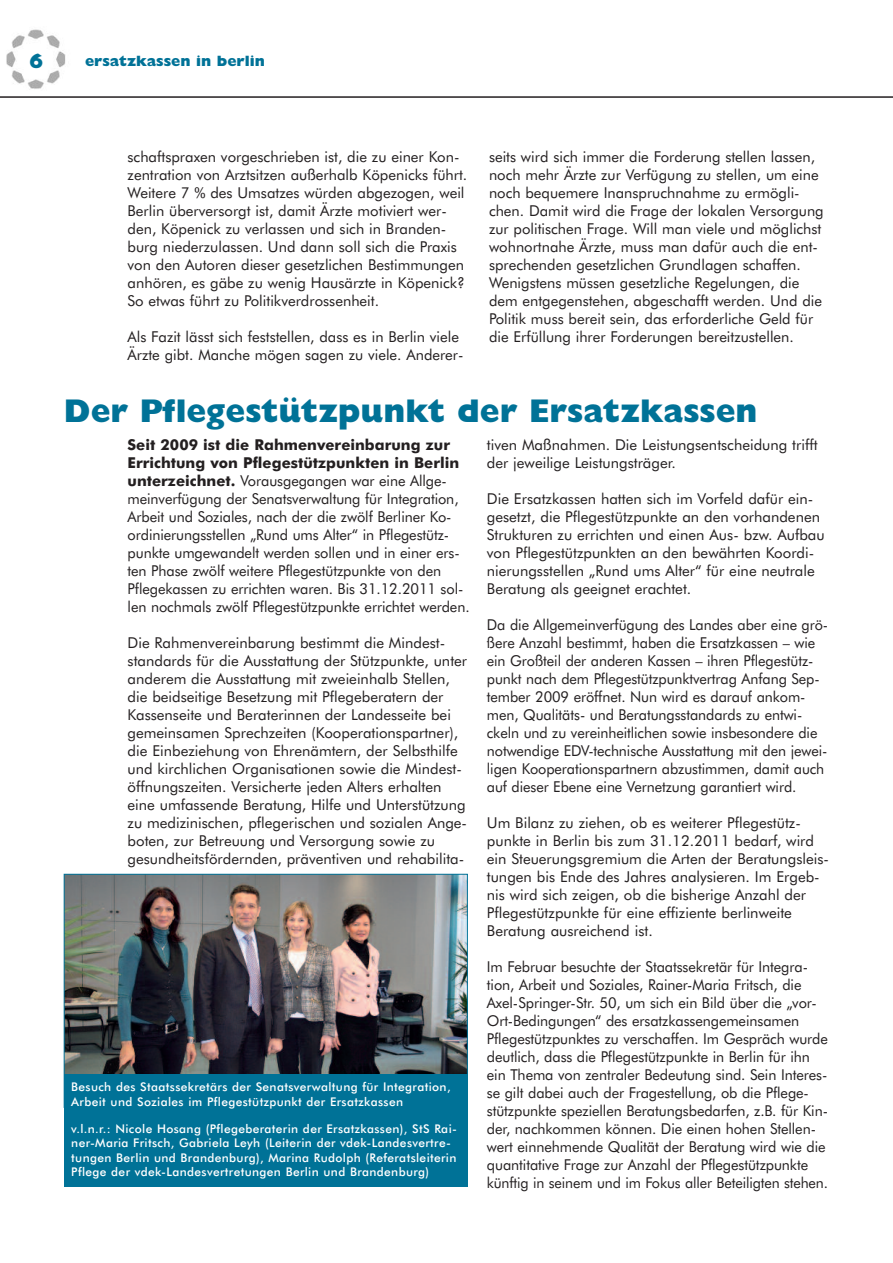
<style>
.page{position:relative;width:893px;height:1263px;background:#fff}
.page>*{position:absolute;margin:0;border:0;box-sizing:border-box;transform-origin:0 0}
.t1{font:800 33px "Gill Sans";color:#007297}
.t2{font:800 21px "Gill Sans";color:#007297}
.t3{font:15px/18px "Futura BT";color:#231f20}
.t4{font:15px/18px "Futura BT";color:#231f20;scale:.96 1}
.t5{font:800 15px "Gill Sans";color:#007297}
.t6{font:500 12px/14.4px "Futura BT";letter-spacing:.03em;color:#fff}
.s1{font-weight:700}
</style>
<div class="page">
<img style="left:6px;top:29px;width:60px;height:60px">
<hr style="left:0;top:96px;width:893px;height:2px;background:#231f20">
<img style="left:66px;top:876px;width:400px;height:198px">
<div style="left:64px;top:1074px;width:404px;height:113px;background:#007297"></div>
<h2 class="t2" style="left:29px;top:53px;width:16px">6</h2>
<p class="t5" style="left:85px;top:56px;width:181px">ersatzkassen in berlin</p>
<p class="t3" style="left:128px;top:149px;width:341px">schaftspraxen vorgeschrieben ist, die zu einer Kon&shy;zentration von Arztsitzen außerhalb Köpenicks führt.<br>Weitere 7 % des Umsatzes würden abgezogen, weil Berlin überversorgt ist, damit Ärzte motiviert wer&shy;den, Köpenick zu verlassen und sich in Branden&shy;burg niederzulassen. Und dann soll sich die Praxis von den Autoren dieser gesetzlichen Bestimmungen anhören, es gäbe zu wenig Hausärzte in Köpenick?<br>So etwas führt zu Politikverdrossenheit.</p>
<p class="t3" style="left:128px;top:329px;width:338px">Als Fazit lässt sich feststellen, dass es in Berlin viele<br>Ärzte gibt. Manche mögen sagen zu viele. Anderer-</p>
<p class="t3" style="left:489px;top:149px;width:336px">seits wird sich immer die Forderung stellen lassen, noch mehr Ärzte zur Verfügung zu stellen, um eine noch bequemere Inanspruchnahme zu ermögli&shy;chen. Damit wird die Frage der lokalen Versorgung zur politischen Frage. Will man viele und möglichst wohnortnahe Ärzte, muss man dafür auch die ent&shy;sprechenden gesetzlichen Grundlagen schaffen.<br>Wenigstens müssen gesetzliche Regelungen, die dem entgegenstehen, abgeschafft werden. Und die Politik muss bereit sein, das erforderliche Geld für die Erfüllung ihrer Forderungen bereitzustellen.</p>
<h1 class="t1" style="left:64px;top:399px;width:695px">Der Pflegestützpunkt der Ersatzkassen</h1>
<p class="t3" style="left:128px;top:437px;width:344px"><span class="s1">Seit 2009 ist die Rahmenvereinbarung zur Errichtung von Pflegestützpunkten in Berlin unterzeichnet.</span> Vorausgegangen war eine Allge&shy;meinverfügung der Senatsverwaltung für Integration, Arbeit und Soziales, nach der die zwölf Berliner Ko&shy;ordinierungsstellen „Rund ums Alter“ in Pflegestütz&shy;punkte umgewandelt werden sollen und in einer ers&shy;ten Phase zwölf weitere Pflegestützpunkte von den Pflegekassen zu errichten waren. Bis 31.12.2011 sol&shy;len nochmals zwölf Pflegestützpunkte errichtet werden.</p>
<p class="t3" style="left:128px;top:635px;width:341px">Die Rahmenvereinbarung bestimmt die Mindest&shy;standards für die Ausstattung der Stützpunkte, unter anderem die Ausstattung mit zweieinhalb Stellen, die beidseitige Besetzung mit Pflegeberatern der Kassenseite und Beraterinnen der Landesseite bei gemeinsamen Sprechzeiten (Kooperationspartner), die Einbeziehung von Ehrenämtern, der Selbsthilfe und kirchlichen Organisationen sowie die Mindest&shy;öffnungszeiten. Versicherte jeden Alters erhalten eine umfassende Beratung, Hilfe und Unterstützung zu medizinischen, pflegerischen und sozialen Ange&shy;boten, zur Betreuung und Versorgung sowie zu gesundheitsfördernden, präventiven und rehabilita-</p>
<p class="t6" style="left:71px;top:1081px;width:381px">Besuch des Staatssekretärs der Senatsverwaltung für Integration,<br>Arbeit und Soziales im Pflegestützpunkt der Ersatzkassen</p>
<p class="t6" style="left:71px;top:1122px;width:387px">v.l.n.r.: Nicole Hosang (Pflegeberaterin der Ersatzkassen), StS Rai&shy;ner-Maria Fritsch, Gabriela Leyh (Leiterin der vdek-Landesvertre&shy;tungen Berlin und Brandenburg), Marina Rudolph (Referatsleiterin Pflege der vdek-Landesvertretungen Berlin und Brandenburg)</p>
<p class="t3" style="left:487px;top:437px;width:332px">tiven Maßnahmen. Die Leistungsentscheidung trifft der jeweilige Leistungsträger.</p>
<p class="t3" style="left:487px;top:491px;width:339px">Die Ersatzkassen hatten sich im Vorfeld dafür ein&shy;gesetzt, die Pflegestützpunkte an den vorhandenen Strukturen zu errichten und einen Aus- bzw. Aufbau von Pflegestützpunkten an den bewährten Koordi&shy;nierungsstellen „Rund ums Alter“ für eine neutrale Beratung als geeignet erachtet.</p>
<p class="t4" style="left:487px;top:617px;width:357px">Da die Allgemeinverfügung des Landes aber eine grö&shy;ßere Anzahl bestimmt, haben die Ersatzkassen – wie ein Großteil der anderen Kassen – ihren Pflegestütz&shy;punkt nach dem Pflegestützpunktvertrag Anfang Sep&shy;tember 2009 eröffnet. Nun wird es darauf ankom&shy;men, Qualitäts- und Beratungsstandards zu entwi&shy;ckeln und zu vereinheitlichen sowie insbesondere die notwendige EDV-technische Ausstattung mit den jewei&shy;ligen Kooperationspartnern abzustimmen, damit auch auf dieser Ebene eine Vernetzung garantiert wird.</p>
<p class="t3" style="left:487px;top:815px;width:344px">Um Bilanz zu ziehen, ob es weiterer Pflegestütz&shy;punkte in Berlin bis zum 31.12.2011 bedarf, wird ein Steuerungsgremium die Arten der Beratungsleis&shy;tungen bis Ende des Jahres analysieren. Im Ergeb&shy;nis wird sich zeigen, ob die bisherige Anzahl der Pflegestützpunkte für eine effiziente berlinweite Beratung ausreichend ist.</p>
<p class="t3" style="left:487px;top:959px;width:343px">Im Februar besuchte der Staatssekretär für Integra&shy;tion, Arbeit und Soziales, Rainer-Maria Fritsch, die Axel-Springer-Str. 50, um sich ein Bild über die „vor-Ort-Bedingungen“ des ersatzkassengemeinsamen Pflegestützpunktes zu verschaffen. Im Gespräch wurde deutlich, dass die Pflegestützpunkte in Berlin für ihn ein Thema von zentraler Bedeutung sind. Sein Interes&shy;se gilt dabei auch der Fragestellung, ob die Pflege&shy;stützpunkte speziellen Beratungsbedarfen, z.B. für Kin&shy;der, nachkommen können. Die einen hohen Stellen&shy;wert einnehmende Qualität der Beratung wird wie die quantitative Frage zur Anzahl der Pflegestützpunkte künftig in seinem und im Fokus aller Beteiligten stehen.</p>
</div>
